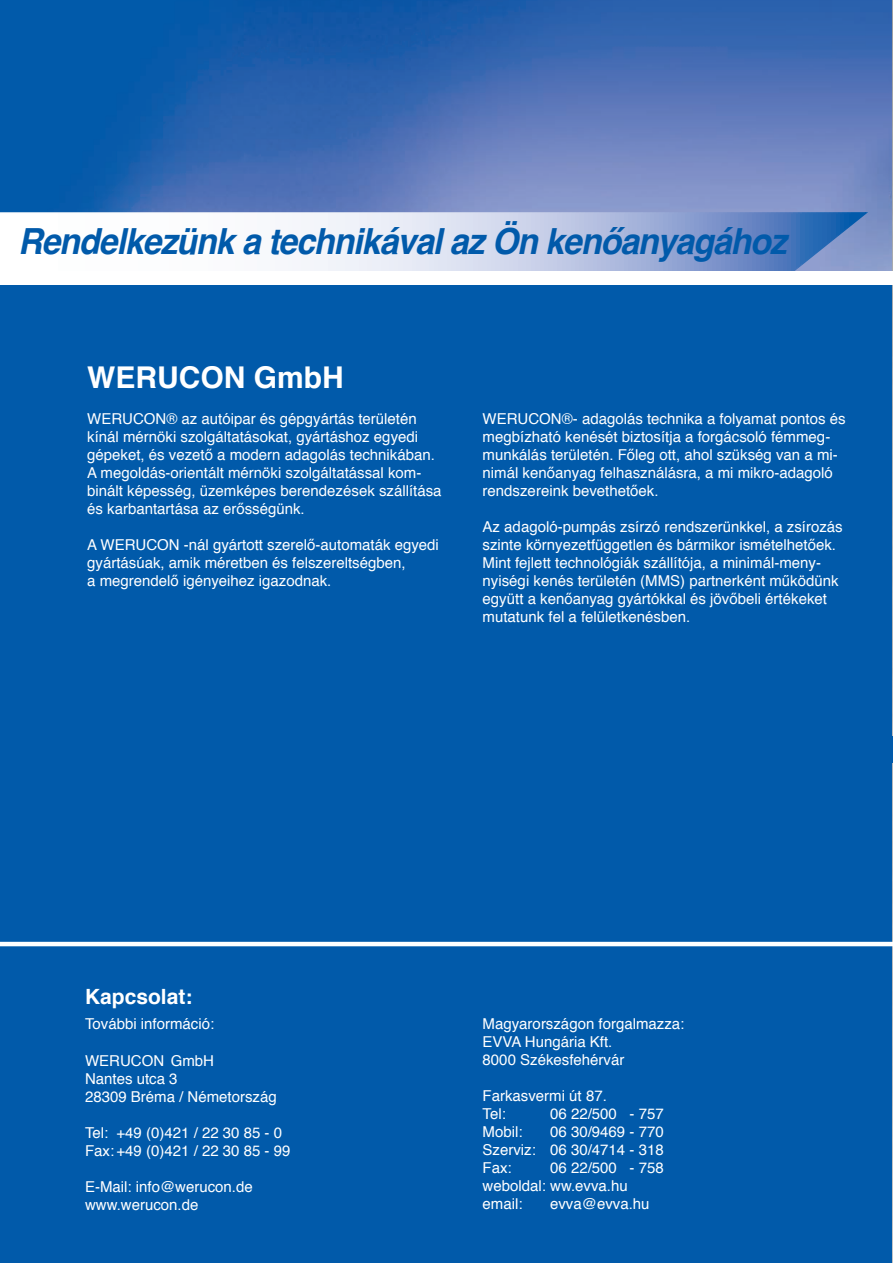
<style>
.page{position:relative;width:893px;height:1263px;background:#fff}
.page>*{position:absolute;margin:0;border:0;box-sizing:border-box;transform-origin:0 0}
.t1{font:italic 700 36px "Helvetica";letter-spacing:-.03em;color:#015aaa;scale:.94 1}
.t2{font:700 30px "Helvetica";color:#fff}
.t3{font:700 21px "Helvetica";color:#fff}
.t4{font:15px/18px "Helvetica";color:#fff}
</style>
<div class="page">
<img style="left:0;top:0;width:892px;height:271px">
<div style="left:0;top:285px;width:892px;height:978px;background:#015aaa"></div>
<img style="left:892px;top:0;width:1px;height:1263px">
<svg style="left:0;top:211px;width:870px;height:60px"></svg>
<div style="left:0;top:272px;width:893px;height:13px;background:#fff"></div>
<div style="left:885px;top:736px;width:8px;height:27px;background:#015aaa"></div>
<hr style="left:0;top:942px;width:893px;height:4px;background:#fff">
<p class="t1" style="left:18px;top:212px;width:819px">Rendelkezünk a technikával az Ön kenőanyagához</p>
<p class="t2" style="left:87px;top:353px;width:258px">WERUCON GmbH</p>
<p class="t4" style="left:87px;top:410px;width:356px">WERUCON® az autóipar és gépgyártás területén kínál mérnöki szolgáltatásokat, gyártáshoz egyedi gépeket, és vezető a modern adagolás technikában.<br>A megoldás-orientált mérnöki szolgáltatással kom&shy;binált képesség, üzemképes berendezések szállítása és karbantartása az erősségünk.</p>
<p class="t4" style="left:87px;top:536px;width:353px">A WERUCON -nál gyártott szerelő-automaták egyedi gyártásúak, amik méretben és felszereltségben,<br>a megrendelő igényeihez igazodnak.</p>
<p class="t4" style="left:483px;top:410px;width:364px">WERUCON®- adagolás technika a folyamat pontos és megbízható kenését biztosítja a forgácsoló fémmeg&shy;munkálás területén. Főleg ott, ahol szükség van a mi&shy;nimál kenőanyag felhasználásra, a mi mikro-adagoló rendszereink bevethetőek.</p>
<p class="t4" style="left:483px;top:518px;width:362px">Az adagoló-pumpás zsírzó rendszerünkkel, a zsírozás szinte környezetfüggetlen és bármikor ismételhetőek.<br>Mint fejlett technológiák szállítója, a minimál-meny&shy;nyiségi kenés területén (MMS) partnerként működünk együtt a kenőanyag gyártókkal és jövőbeli értékeket mutatunk fel a felületkenésben.</p>
<p class="t3" style="left:85px;top:979px;width:109px">Kapcsolat:</p>
<p class="t4" style="left:85px;top:1015px;width:131px">További információ:</p>
<p class="t4" style="left:85px;top:1053px;width:193px">WERUCON GmbH<br>Nantes utca 3<br>28309 Bréma / Németország</p>
<p class="t4" style="left:85px;top:1125px;width:207px">Tel: +49 (0)421 / 22 30 85 - 0<br>Fax: +49 (0)421 / 22 30 85 - 99</p>
<p class="t4" style="left:85px;top:1179px;width:169px">E-Mail: info@werucon.de www.werucon.de</p>
<p class="t4" style="left:483px;top:1015px;width:203px">Magyarországon forgalmazza:<br>EVVA Hungária Kft.<br>8000 Székesfehérvár</p>
<p class="t4" style="left:483px;top:1087px;width:126px">Farkasvermi út 87.<br>Tel:</p>
<p class="t4" style="left:550px;top:1105px;width:115px">06 22/500 - 757</p>
<p class="t4" style="left:483px;top:1123px;width:42px">Mobil:</p>
<p class="t4" style="left:483px;top:1123px;width:183px;text-align:justify;text-indent:68px">06 30/9469 - 770<br>Szerviz: 06 30/4714 - 318<br>Fax:</p>
<p class="t4" style="left:483px;top:1159px;width:183px;text-indent:68px">06 22/500 - 758 weboldal: ww.evva.hu email:</p>
<p class="t4" style="left:550px;top:1195px;width:101px">evva@evva.hu</p>
</div>
